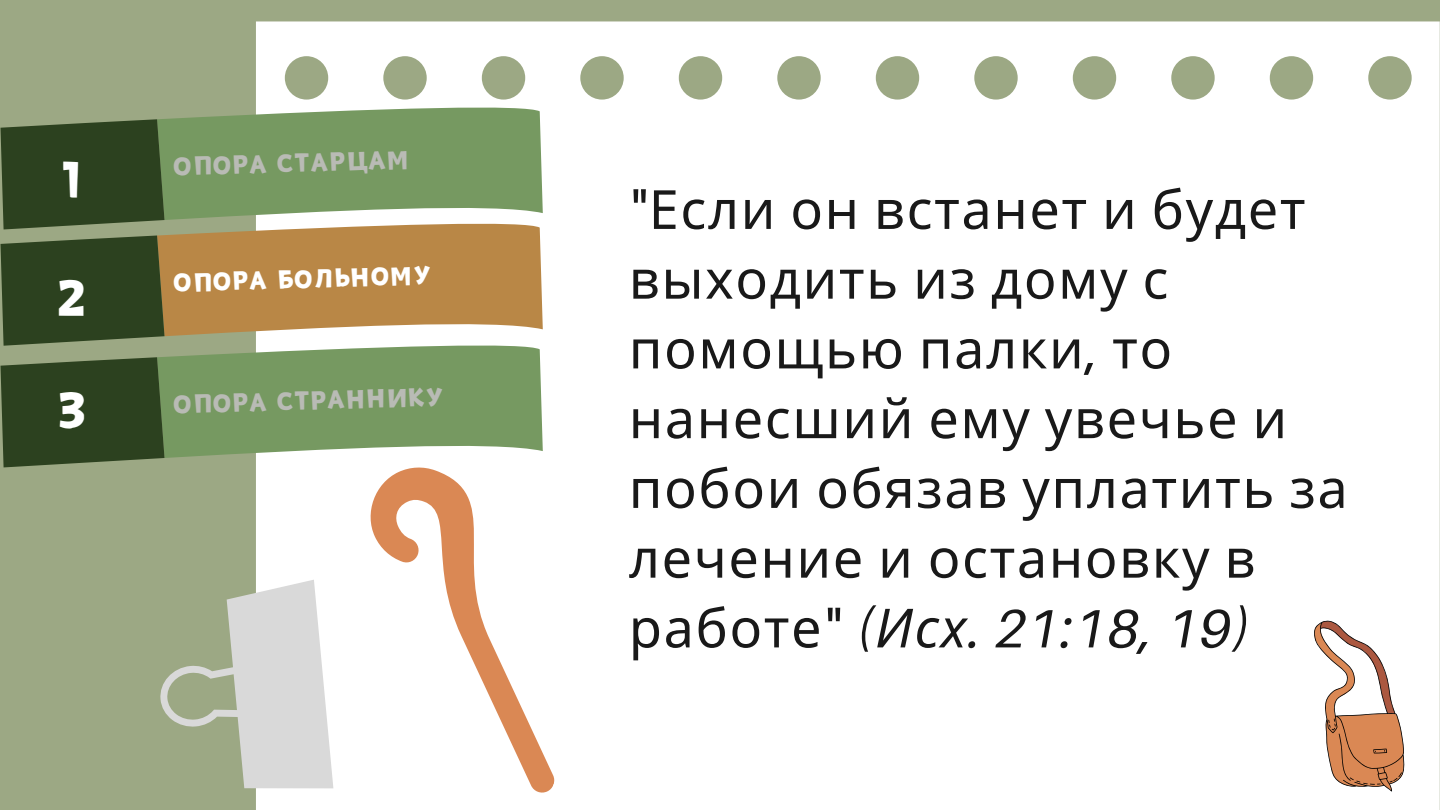
<style>
.page{position:relative;width:1440px;height:810px;background:#9ca884}
.page>*{position:absolute;margin:0;border:0;box-sizing:border-box;transform-origin:0 0}
.t1{font:54px/69.8px "Noto Sans";letter-spacing:.03em;color:#191919}
.t2{font:50px "Canva Joyful";color:#fff}
.t3{font:25px "Canva Joyful";color:#b9bbb5}
.t4{font:25px "Canva Joyful";color:#fff}
.s1{font-family:"Aileron"}
.s2{font-family:"Aileron";font-style:italic}
.s3{font-style:italic}
</style>
<div class="page">
<div style="left:256px;top:21px;width:1184px;height:789px;background:#fff"></div>
<svg style="left:160px;top:580px;width:134px;height:208px"></svg>
<svg style="left:0;top:105px;width:543px;height:362px;background:#7d8859"></svg>
<svg style="left:1314px;top:620px;width:90px;height:171px;background:#debda9"></svg>
<svg style="left:294px;top:453px;width:347px;height:344px;background:#f9f0ea"></svg>
<p class="t2" style="left:60px;top:152px;width:25px">1</p>
<p class="t2" style="left:56px;top:271px;width:34px">2</p>
<p class="t2" style="left:56px;top:383px;width:34px">3</p>
<p class="t3" style="left:174px;top:154px;width:237px;rotate:-2deg">ОПОРА СТАРЦАМ</p>
<p class="t4" style="left:174px;top:270px;width:258px;rotate:-2deg">ОПОРА БОЛЬНОМУ</p>
<p class="t3" style="left:174px;top:392px;width:270px;rotate:-2deg">ОПОРА СТРАННИКУ</p>
<p class="t1" style="left:629px;top:173px;width:720px"><span class="s1">"</span>Если он встанет и будет выходить из дому с помощью палки<span class="s1">,</span> то нанесший ему увечье и побои обязав уплатить за лечение и остановку в работе<span class="s1">"</span> <span class="s2">(</span><span class="s3">Исх</span><span class="s2">. 21:18, 19)</span></p>
</div>
